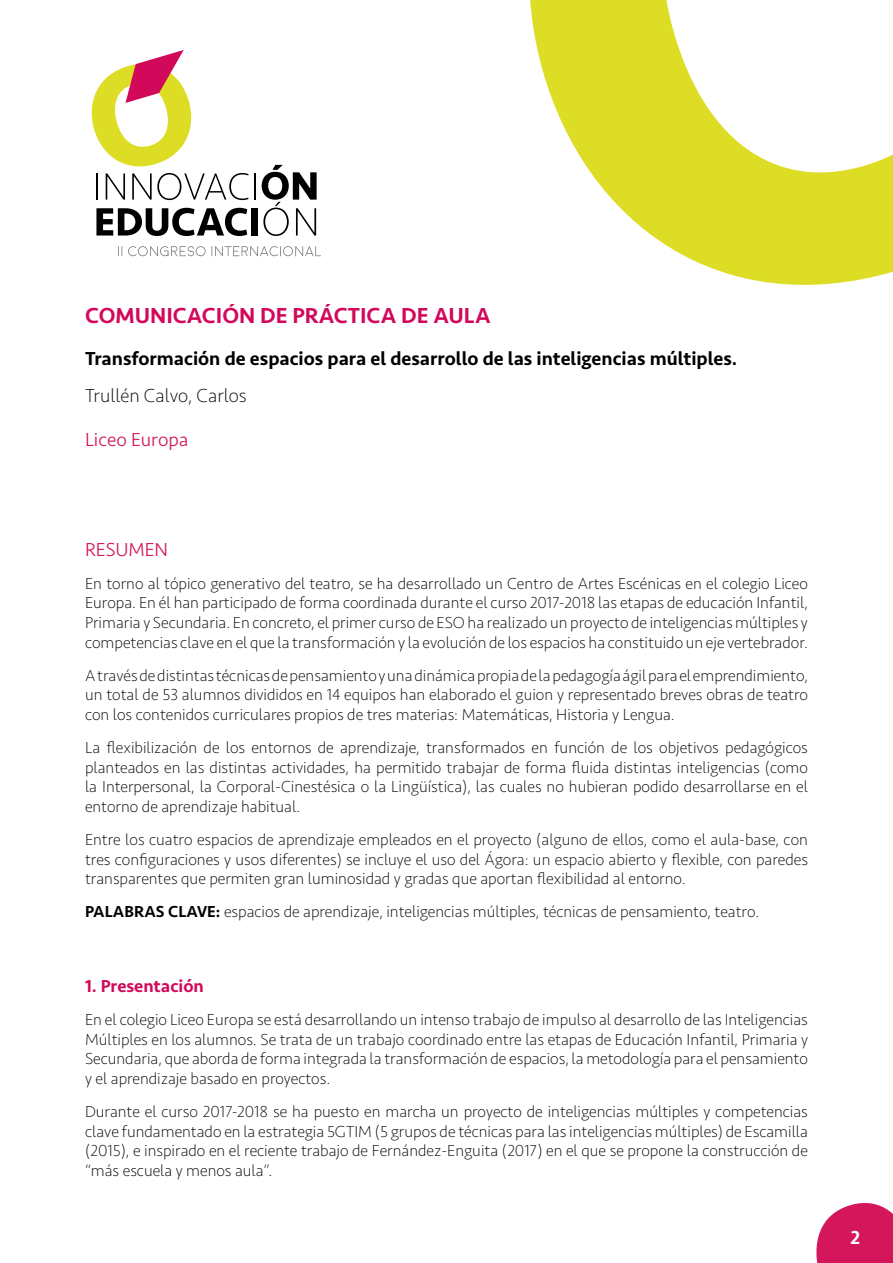
<style>
.page{position:relative;width:893px;height:1263px;background:#fff}
.page>*{position:absolute;margin:0;border:0;box-sizing:border-box;transform-origin:0 0}
.t1{font:500 22.5px "Seravek";color:#d2085a}
.t2{font:500 19.5px "Seravek";color:#000}
.t3{font:200 19.5px "Seravek";color:#000}
.t4{font:300 19.5px "Seravek";color:#d4175b}
.t5{font:500 19.5px "Seravek";color:#fff}
.t6{font:500 18px "Seravek";color:#d2085a}
.t7{font:200 16.5px/19.8px "Seravek";color:#000;text-align:justify}
.s1{font-weight:500}
</style>
<div class="page">
<svg style="left:816px;top:1203px;width:77px;height:60px;background:#d93570"></svg>
<hr style="left:254px;top:173px;width:2px;height:27px;background:#000">
<svg style="left:96px;top:208px;width:151px;height:28px"></svg>
<div style="left:252px;top:208px;width:6px;height:28px;background:#000"></div>
<svg style="left:262px;top:165px;width:55px;height:71px"></svg>
<svg style="left:118px;top:246px;width:4px;height:10px"></svg>
<svg style="left:128px;top:246px;width:193px;height:10px"></svg>
<svg style="left:91px;top:50px;width:157px;height:150px"></svg>
<svg style="left:530px;top:0;width:363px;height:285px;fill:#dedd26"></svg>
<h1 class="t1" style="left:85px;top:302px;width:407px">COMUNICACIÓN DE PRÁCTICA DE AULA</h1>
<p class="t2" style="left:85px;top:347px;width:654px">Transformación de espacios para el desarrollo de las inteligencias múltiples.</p>
<p class="t3" style="left:85px;top:384px;width:163px">Trullén Calvo, Carlos</p>
<p class="t4" style="left:85px;top:428px;width:105px">Liceo Europa</p>
<p class="t4" style="left:85px;top:538px;width:85px">RESUMEN</p>
<p class="t7" style="left:85px;top:573px;width:724px">En torno al tópico generativo del teatro, se ha desarrollado un Centro de Artes Escénicas en el colegio Liceo Europa. En él han participado de forma coordinada durante el curso 2017-2018 las etapas de educación Infantil, Primaria y Secundaria. En concreto, el primer curso de ESO ha realizado un proyecto de inteligencias múltiples y competencias clave en el que la transformación y la evolución de los espacios ha constituido un eje vertebrador.</p>
<p class="t7" style="left:85px;top:665px;width:724px">A través de distintas técnicas de pensamiento y una dinámica propia de la pedagogía ágil para el emprendimiento, un total de 53 alumnos divididos en 14 equipos han elaborado el guion y representado breves obras de teatro con los contenidos curriculares propios de tres materias: Matemáticas, Historia y Lengua.</p>
<p class="t7" style="left:85px;top:737px;width:724px">La flexibilización de los entornos de aprendizaje, transformados en función de los objetivos pedagógicos planteados en las distintas actividades, ha permitido trabajar de forma fluida distintas inteligencias (como la Interpersonal, la Corporal-Cinestésica o la Lingüística), las cuales no hubieran podido desarrollarse en el entorno de aprendizaje habitual.</p>
<p class="t7" style="left:85px;top:829px;width:724px">Entre los cuatro espacios de aprendizaje empleados en el proyecto (alguno de ellos, como el aula-base, con tres configuraciones y usos diferentes) se incluye el uso del Ágora: un espacio abierto y flexible, con paredes transparentes que permiten gran luminosidad y gradas que aportan flexibilidad al entorno.</p>
<p class="t7" style="left:85px;top:902px;width:676px"><span class="s1">PALABRAS CLAVE:</span> espacios de aprendizaje, inteligencias múltiples, técnicas de pensamiento, teatro.</p>
<p class="t6" style="left:85px;top:975px;width:120px">1. Presentación</p>
<p class="t7" style="left:85px;top:1010px;width:724px">En el colegio Liceo Europa se está desarrollando un intenso trabajo de impulso al desarrollo de las Inteligencias Múltiples en los alumnos. Se trata de un trabajo coordinado entre las etapas de Educación Infantil, Primaria y Secundaria, que aborda de forma integrada la transformación de espacios, la metodología para el pensamiento y el aprendizaje basado en proyectos.</p>
<p class="t7" style="left:85px;top:1102px;width:724px">Durante el curso 2017-2018 se ha puesto en marcha un proyecto de inteligencias múltiples y competencias clave fundamentado en la estrategia 5GTIM (5 grupos de técnicas para las inteligencias múltiples) de Escamilla (2015), e inspirado en el reciente trabajo de Fernández-Enguita (2017) en el que se propone la construcción de “más escuela y menos aula”.</p>
<p class="t5" style="left:850px;top:1225px;width:11px">2</p>
</div>
